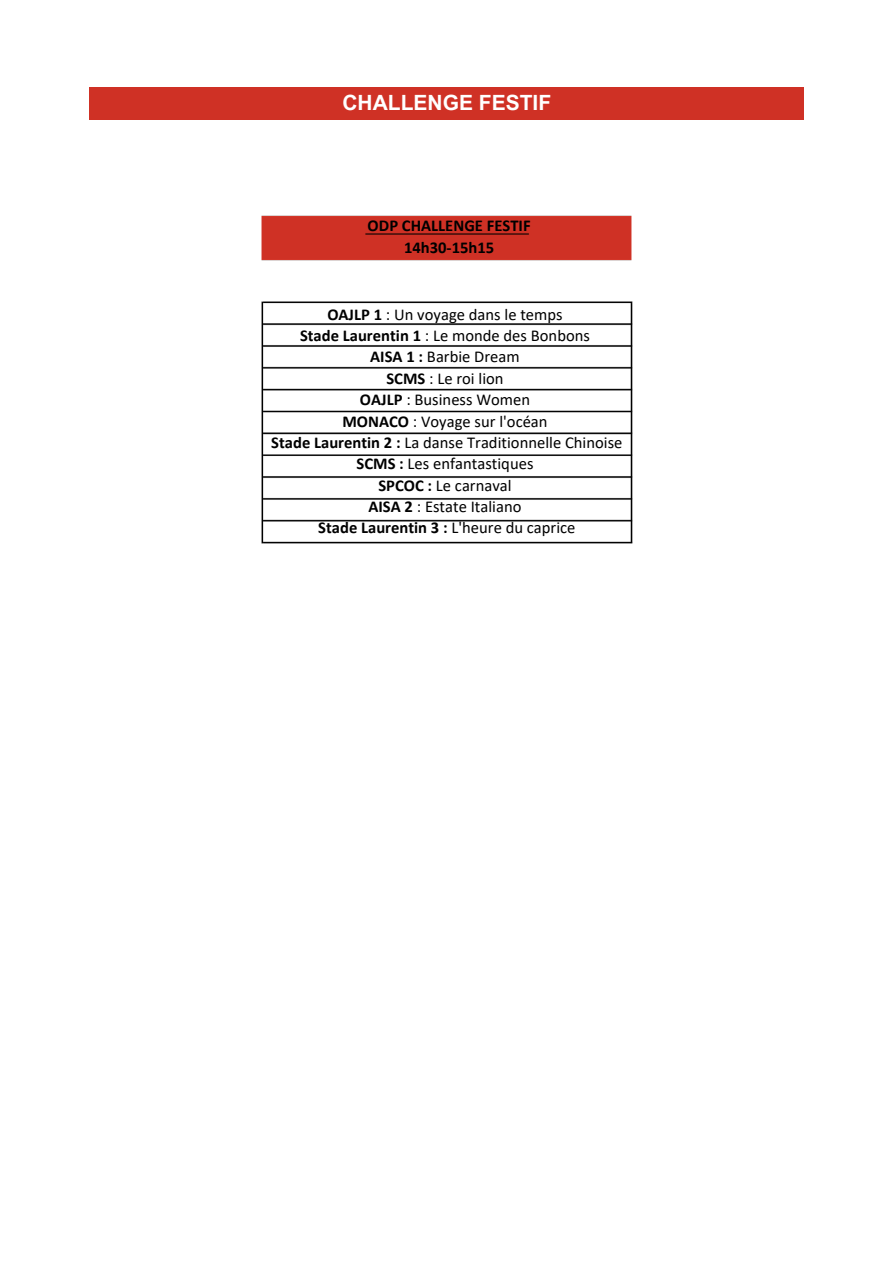
<style>
.page{position:relative;width:894px;height:1264px;background:#fff}
.page>*{position:absolute;margin:0;border:0;box-sizing:border-box;transform-origin:0 0}
.t1{font:700 21px "Arial MT Pro";color:#fff}
.t2{font:16.5px/21.3px "Calibri";color:#000;text-align:center}
.t3{font:700 16.5px/21.3px "Calibri";color:#000;text-align:center}
.s1{font-weight:700}
.s2{font-weight:400}
</style>
<div class="page">
<div style="left:261px;top:215px;width:371px;height:46px;background:#cf3125"></div>
<img style="left:261px;top:301px;width:372px;height:243px">
<div style="left:89px;top:87px;width:715px;height:32px;background:#cf3125"></div>
<p class="t1" style="left:342px;top:95px;width:210px">CHALLENGE FESTIF</p>
<h1 class="t3" style="left:367px;top:217px;width:164px">ODP CHALLENGE FESTIF<br>14h30-15h15</h1>
<p class="t2" style="left:327px;top:305px;width:237px"><span class="s1">OAJLP 1</span> : Un voyage dans le temps</p>
<h2 class="t2" style="left:300px;top:326px;width:291px"><span class="s1">Stade Laurentin 1</span> : Le monde des Bonbons</h2>
<p class="t2" style="left:370px;top:347px;width:151px"><span class="s1">AISA 1 :</span> Barbie Dream</p>
<p class="t2" style="left:386px;top:369px;width:119px"><span class="s1">SCMS</span> : Le roi lion</p>
<p class="t2" style="left:360px;top:390px;width:172px"><span class="s1">OAJLP</span> : Business Women</p>
<p class="t2" style="left:342px;top:412px;width:206px"><span class="s1">MONACO</span> : Voyage sur l'océan</p>
<p class="t2" style="left:271px;top:433px;width:352px"><span class="s1">Stade Laurentin 2 :</span> La danse Traditionnelle Chinoise<br><span class="s1">SCMS :</span> Les enfantastiques</p>
<p class="t2" style="left:378px;top:476px;width:135px"><span class="s1">SPCOC :</span> Le carnaval</p>
<p class="t2" style="left:368px;top:497px;width:154px"><span class="s1">AISA 2</span> : Estate Italiano</p>
<p class="t3" style="left:318px;top:518px;width:258px">Stade Laurentin 3 : <span class="s2">L'heure du caprice</span></p>
</div>
